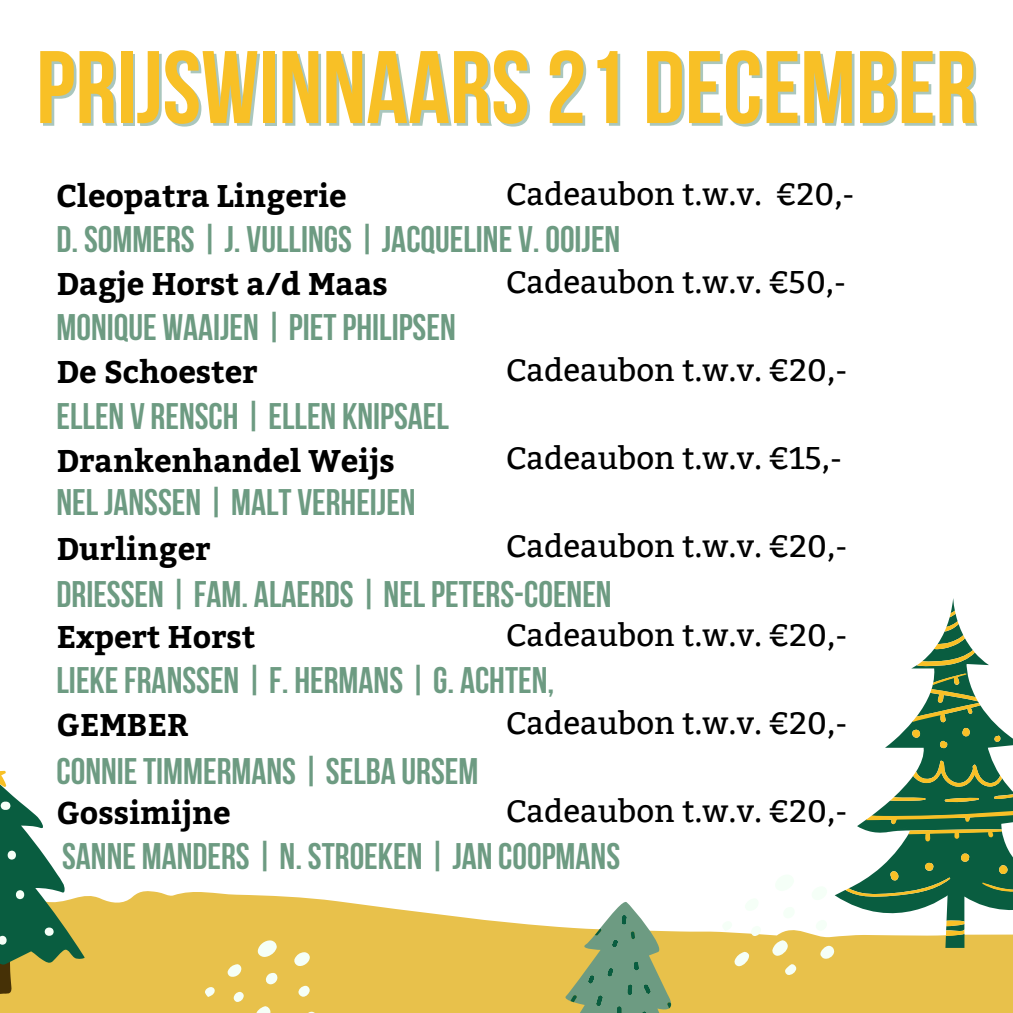
<style>
.page{position:relative;width:1013px;height:1013px;background:#fff}
.page>*{position:absolute;margin:0;border:0;box-sizing:border-box;transform-origin:0 0}
.t1{font:700 102.75px "Bebas Neue";color:#f8c026}
.t2{font:700 36.88px "Bebas Neue";color:#6d9b82}
.t3{font:31.25px "Bitter";color:#000}
.t4{font:700 31.25px "Bitter";color:#000}
</style>
<div class="page">
<svg style="left:0;top:891px;width:1012px;height:121px;fill:#e8c14b"></svg>
<svg style="left:554px;top:901px;width:130px;height:111px"></svg>
<svg style="left:834px;top:598px;width:178px;height:349px"></svg>
<svg style="left:845px;top:610px;width:167px;height:326px"></svg>
<svg style="left:257px;top:939px;width:20px;height:18px"></svg>
<svg style="left:254px;top:1005px;width:16px;height:7px"></svg>
<svg style="left:293px;top:952px;width:17px;height:15px"></svg>
<svg style="left:302px;top:1011px;width:15px;height:1px"></svg>
<svg style="left:227px;top:963px;width:14px;height:15px"></svg>
<svg style="left:265px;top:972px;width:13px;height:12px"></svg>
<svg style="left:298px;top:985px;width:12px;height:11px"></svg>
<svg style="left:233px;top:991px;width:11px;height:11px"></svg>
<svg style="left:204px;top:986px;width:11px;height:11px"></svg>
<svg style="left:771px;top:939px;width:16px;height:17px"></svg>
<svg style="left:810px;top:891px;width:17px;height:10px"></svg>
<svg style="left:733px;top:951px;width:16px;height:15px"></svg>
<svg style="left:819px;top:945px;width:15px;height:15px"></svg>
<svg style="left:744px;top:898px;width:14px;height:14px"></svg>
<svg style="left:782px;top:906px;width:13px;height:12px"></svg>
<svg style="left:815px;top:919px;width:12px;height:11px"></svg>
<svg style="left:785px;top:964px;width:11px;height:11px"></svg>
<svg style="left:750px;top:925px;width:11px;height:11px"></svg>
<svg style="left:721px;top:920px;width:11px;height:11px"></svg>
<svg style="left:0;top:770px;width:85px;height:224px"></svg>
<h1 class="t1" style="left:36px;top:46px;width:942px">PRIJSWINNAARS21 DECEMBER</h1>
<h4 class="t4" style="left:56px;top:173px;width:292px">Cleopatra Lingerie</h4>
<p class="t3" style="left:506px;top:175px;width:349px">Cadeaubon t.w.v. €20,-</p>
<h2 class="t2" style="left:56px;top:224px;width:565px">D. SOMMERS | J. VULLINGS | JACQUELINE V. OOIJEN</h2>
<h4 class="t4" style="left:56px;top:261px;width:333px">Dagje Horst a/d Maas</h4>
<h2 class="t2" style="left:56px;top:313px;width:401px">MONIQUE WAAIJEN | PIETPHILIPSEN</h2>
<h4 class="t4" style="left:56px;top:349px;width:202px">De Schoester</h4>
<h2 class="t2" style="left:56px;top:401px;width:394px">ELLEN V RENSCH | ELLEN KNIPSAEL</h2>
<h4 class="t4" style="left:56px;top:437px;width:340px">Drankenhandel Weijs</h4>
<h2 class="t2" style="left:56px;top:488px;width:361px">NELJANSSEN | MALT VERHEIJEN</h2>
<h4 class="t4" style="left:56px;top:525px;width:155px">Durlinger</h4>
<p class="t3" style="left:506px;top:263px;width:341px">Cadeaubon t.w.v. €50,-</p>
<p class="t3" style="left:506px;top:352px;width:342px">Cadeaubon t.w.v. €20,-</p>
<p class="t3" style="left:506px;top:440px;width:337px">Cadeaubon t.w.v. €15,-</p>
<p class="t3" style="left:506px;top:528px;width:342px">Cadeaubon t.w.v. €20,-</p>
<h2 class="t2" style="left:56px;top:579px;width:556px">DRIESSEN | FAM. ALAERDS | NELPETERS-COENEN</h2>
<h4 class="t4" style="left:56px;top:614px;width:201px">Expert Horst</h4>
<p class="t3" style="left:506px;top:616px;width:342px">Cadeaubon t.w.v. €20,-</p>
<p class="t2" style="left:56px;top:665px;width:499px">LIEKEFRANSSEN | F. HERMANS | G. ACHTEN,</p>
<h3 class="t4" style="left:56px;top:702px;width:133px">GEMBER</h3>
<h2 class="t2" style="left:56px;top:756px;width:423px">CONNIETIMMERMANS | SELBA URSEM</h2>
<h4 class="t4" style="left:56px;top:790px;width:176px">Gossimijne</h4>
<p class="t3" style="left:506px;top:704px;width:342px">Cadeaubon t.w.v. €20,-</p>
<p class="t3" style="left:506px;top:792px;width:342px">Cadeaubon t.w.v. €20,-</p>
<h2 class="t2" style="left:62px;top:841px;width:559px">SANNE MANDERS | N. STROEKEN | JAN COOPMANS</h2>
</div>
